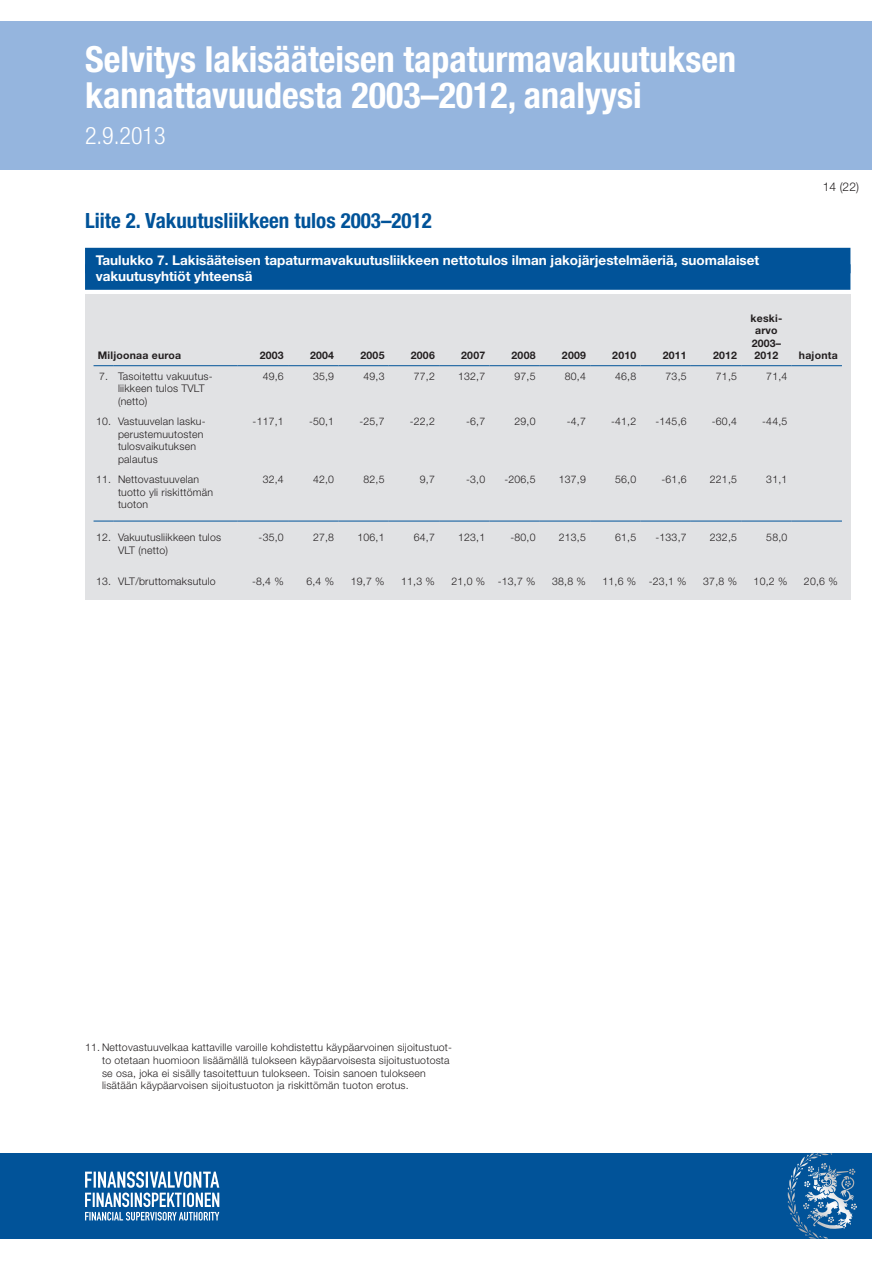
<style>
.page{position:relative;width:893px;height:1263px;background:#fff}
.page>*{position:absolute;margin:0;border:0;box-sizing:border-box;transform-origin:0 0}
.t1{font:700 condensed 36px/36px "Helvetica Neue LT Std";color:#fff}
.t2{font:300 condensed 24px "Helvetica Neue LT Std";color:#fff}
.OTSIKKO_2{font:700 condensed 21px "Helvetica Neue LT Std";color:#015399}
.GRAAFIN_OTSIKKO{font:700 13.5px "Helvetica Neue LT Std";color:#fff}
.t3{font:300 12px "Helvetica Neue LT Std";color:#231f20}
.ALAVIITE{font:300 10.5px/12.6px "Helvetica Neue LT Std";letter-spacing:.02em;color:#231f20}
.ALAVIITE-2{font:700 10.5px/12.6px "Helvetica Neue LT Std";letter-spacing:.02em;color:#231f20;text-align:center}
</style>
<div class="page">
<div style="left:0;top:21px;width:872px;height:149px;background:#95b5de"></div>
<div style="left:0;top:1153px;width:872px;height:85px;background:#015399"></div>
<svg style="left:800px;top:1153px;width:32px;height:13px"></svg>
<svg style="left:85px;top:1171px;width:134px;height:49px"></svg>
<div style="left:85px;top:294px;width:765px;height:306px;background:#e1e2e4"></div>
<svg style="left:94px;top:365px;width:20px;height:1px"></svg>
<hr style="left:114px;top:365px;width:124px;height:1px;background:#015399">
<hr style="left:238px;top:365px;width:50px;height:1px;background:#015399">
<hr style="left:288px;top:365px;width:50px;height:1px;background:#015399">
<hr style="left:338px;top:365px;width:51px;height:1px;background:#015399">
<hr style="left:389px;top:365px;width:50px;height:1px;background:#015399">
<hr style="left:439px;top:365px;width:50px;height:1px;background:#015399">
<hr style="left:489px;top:365px;width:51px;height:1px;background:#015399">
<hr style="left:540px;top:365px;width:50px;height:1px;background:#015399">
<hr style="left:590px;top:365px;width:50px;height:1px;background:#015399">
<hr style="left:640px;top:365px;width:51px;height:1px;background:#015399">
<hr style="left:691px;top:365px;width:50px;height:1px;background:#015399">
<hr style="left:741px;top:365px;width:51px;height:1px;background:#015399">
<hr style="left:792px;top:365px;width:50px;height:1px;background:#015399">
<svg style="left:94px;top:521px;width:20px;height:1px"></svg>
<hr style="left:114px;top:521px;width:124px;height:1px;background:#015399">
<hr style="left:238px;top:521px;width:50px;height:1px;background:#015399">
<hr style="left:288px;top:521px;width:50px;height:1px;background:#015399">
<hr style="left:338px;top:521px;width:51px;height:1px;background:#015399">
<hr style="left:389px;top:521px;width:50px;height:1px;background:#015399">
<hr style="left:439px;top:521px;width:50px;height:1px;background:#015399">
<hr style="left:489px;top:521px;width:51px;height:1px;background:#015399">
<hr style="left:540px;top:521px;width:50px;height:1px;background:#015399">
<hr style="left:590px;top:521px;width:50px;height:1px;background:#015399">
<hr style="left:640px;top:521px;width:51px;height:1px;background:#015399">
<hr style="left:691px;top:521px;width:50px;height:1px;background:#015399">
<hr style="left:741px;top:521px;width:51px;height:1px;background:#015399">
<hr style="left:792px;top:521px;width:50px;height:1px;background:#015399">
<div style="left:85px;top:248px;width:765px;height:25px;background:#015399"></div>
<div style="left:85px;top:264px;width:765px;height:26px;background:#015399"></div>
<h1 class="t1" style="left:85px;top:41px;width:652px">Selvitys lakisääteisen tapaturmavakuutuksen kannattavuudesta 2003–2012, analyysi</h1>
<h2 class="t2" style="left:85px;top:122px;width:82px">2.9.2013</h2>
<p class="OTSIKKO_2" style="left:85px;top:207px;width:348px">Liite 2. Vakuutusliikkeen tulos 2003–2012</p>
<p class="GRAAFIN_OTSIKKO" style="left:96px;top:252px;width:665px">Taulukko 7. Lakisääteisen tapaturmavakuutusliikkeen nettotulos ilman jakojärjestelmäeriä, suomalaiset</p>
<p class="GRAAFIN_OTSIKKO" style="left:96px;top:268px;width:158px">vakuutusyhtiöt yhteensä</p>
<p class="ALAVIITE-2" style="left:98px;top:349px;width:85px">Miljoonaa euroa</p>
<p class="ALAVIITE-2" style="left:260px;top:349px;width:25px">2003</p>
<p class="ALAVIITE-2" style="left:310px;top:349px;width:25px">2004</p>
<p class="ALAVIITE-2" style="left:361px;top:349px;width:25px">2005</p>
<p class="ALAVIITE-2" style="left:411px;top:349px;width:25px">2006</p>
<p class="ALAVIITE-2" style="left:461px;top:349px;width:25px">2007</p>
<p class="ALAVIITE-2" style="left:512px;top:349px;width:25px">2008</p>
<p class="ALAVIITE-2" style="left:562px;top:349px;width:25px">2009</p>
<p class="ALAVIITE-2" style="left:612px;top:349px;width:25px">2010</p>
<p class="ALAVIITE-2" style="left:663px;top:349px;width:25px">2011</p>
<p class="ALAVIITE-2" style="left:713px;top:349px;width:25px">2012</p>
<p class="ALAVIITE-2" style="left:750px;top:311px;width:33px">keski&shy;arvo<br>2003–<br>2012</p>
<p class="t3" style="left:823px;top:180px;width:38px">14 (22)</p>
<p class="ALAVIITE-2" style="left:799px;top:349px;width:40px">hajonta</p>
<p class="ALAVIITE" style="left:99px;top:369px;width:10px">7.</p>
<p class="ALAVIITE" style="left:118px;top:369px;width:96px">Tasoitettu vakuutus&shy;liikkeen tulos TVLT (netto)</p>
<p class="ALAVIITE" style="left:263px;top:369px;width:23px">49,6</p>
<p class="ALAVIITE" style="left:313px;top:369px;width:23px">35,9</p>
<p class="ALAVIITE" style="left:363px;top:369px;width:23px">49,3</p>
<p class="ALAVIITE" style="left:414px;top:369px;width:23px">77,2</p>
<p class="ALAVIITE" style="left:458px;top:369px;width:29px">132,7</p>
<p class="ALAVIITE" style="left:514px;top:369px;width:23px">97,5</p>
<p class="ALAVIITE" style="left:565px;top:369px;width:23px">80,4</p>
<p class="ALAVIITE" style="left:615px;top:369px;width:23px">46,8</p>
<p class="ALAVIITE" style="left:666px;top:369px;width:23px">73,5</p>
<p class="ALAVIITE" style="left:716px;top:369px;width:23px">71,5</p>
<p class="ALAVIITE" style="left:766px;top:369px;width:23px">71,4</p>
<p class="ALAVIITE" style="left:96px;top:415px;width:17px">10.</p>
<p class="ALAVIITE" style="left:118px;top:415px;width:89px">Vastuuvelan lasku&shy;perustemuutosten tulosvaikutuksen palautus</p>
<p class="ALAVIITE" style="left:253px;top:415px;width:33px">-117,1</p>
<p class="ALAVIITE" style="left:309px;top:415px;width:27px">-50,1</p>
<p class="ALAVIITE" style="left:359px;top:415px;width:27px">-25,7</p>
<p class="ALAVIITE" style="left:410px;top:415px;width:27px">-22,2</p>
<p class="ALAVIITE" style="left:466px;top:415px;width:21px">-6,7</p>
<p class="ALAVIITE" style="left:514px;top:415px;width:23px">29,0</p>
<p class="ALAVIITE" style="left:567px;top:415px;width:21px">-4,7</p>
<p class="ALAVIITE" style="left:611px;top:415px;width:27px">-41,2</p>
<p class="ALAVIITE" style="left:655px;top:415px;width:33px">-145,6</p>
<p class="ALAVIITE" style="left:712px;top:415px;width:27px">-60,4</p>
<p class="ALAVIITE" style="left:762px;top:415px;width:27px">-44,5</p>
<p class="ALAVIITE" style="left:96px;top:473px;width:17px">11.</p>
<p class="ALAVIITE" style="left:118px;top:473px;width:97px">Nettovastuuvelan tuotto yli riskittömän tuoton</p>
<p class="ALAVIITE" style="left:263px;top:473px;width:23px">32,4</p>
<p class="ALAVIITE" style="left:313px;top:473px;width:23px">42,0</p>
<p class="ALAVIITE" style="left:363px;top:473px;width:23px">82,5</p>
<p class="ALAVIITE" style="left:420px;top:473px;width:17px">9,7</p>
<p class="ALAVIITE" style="left:466px;top:473px;width:21px">-3,0</p>
<p class="ALAVIITE" style="left:504px;top:473px;width:33px">-206,5</p>
<p class="ALAVIITE" style="left:559px;top:473px;width:29px">137,9</p>
<p class="ALAVIITE" style="left:615px;top:473px;width:23px">56,0</p>
<p class="ALAVIITE" style="left:661px;top:473px;width:27px">-61,6</p>
<p class="ALAVIITE" style="left:710px;top:473px;width:29px">221,5</p>
<p class="ALAVIITE" style="left:766px;top:473px;width:23px">31,1</p>
<p class="ALAVIITE" style="left:96px;top:531px;width:17px">12.</p>
<p class="ALAVIITE" style="left:118px;top:531px;width:105px">Vakuutusliikkeen tulos<br>VLT (netto)</p>
<p class="ALAVIITE" style="left:259px;top:531px;width:27px">-35,0</p>
<p class="ALAVIITE" style="left:313px;top:531px;width:23px">27,8</p>
<p class="ALAVIITE" style="left:357px;top:531px;width:29px">106,1</p>
<p class="ALAVIITE" style="left:414px;top:531px;width:23px">64,7</p>
<p class="ALAVIITE" style="left:458px;top:531px;width:29px">123,1</p>
<p class="ALAVIITE" style="left:510px;top:531px;width:27px">-80,0</p>
<p class="ALAVIITE" style="left:559px;top:531px;width:29px">213,5</p>
<p class="ALAVIITE" style="left:615px;top:531px;width:23px">61,5</p>
<p class="ALAVIITE" style="left:655px;top:531px;width:33px">-133,7</p>
<p class="ALAVIITE" style="left:710px;top:531px;width:29px">232,5</p>
<p class="ALAVIITE" style="left:766px;top:531px;width:23px">58,0</p>
<p class="ALAVIITE" style="left:96px;top:574px;width:17px">13.</p>
<p class="ALAVIITE" style="left:118px;top:574px;width:99px">VLT/bruttomaksutulo</p>
<p class="ALAVIITE" style="left:252px;top:574px;width:33px">-8,4 %</p>
<p class="ALAVIITE" style="left:306px;top:574px;width:29px">6,4 %</p>
<p class="ALAVIITE" style="left:351px;top:574px;width:35px">19,7 %</p>
<p class="ALAVIITE" style="left:401px;top:574px;width:35px">11,3 %</p>
<p class="ALAVIITE" style="left:451px;top:574px;width:35px">21,0 %</p>
<p class="ALAVIITE" style="left:498px;top:574px;width:39px">-13,7 %</p>
<p class="ALAVIITE" style="left:552px;top:574px;width:35px">38,8 %</p>
<p class="ALAVIITE" style="left:602px;top:574px;width:35px">11,6 %</p>
<p class="ALAVIITE" style="left:649px;top:574px;width:39px">-23,1 %</p>
<p class="ALAVIITE" style="left:703px;top:574px;width:35px">37,8 %</p>
<p class="ALAVIITE" style="left:754px;top:574px;width:35px">10,2 %</p>
<p class="ALAVIITE" style="left:804px;top:574px;width:35px">20,6 %</p>
<p class="ALAVIITE" style="left:102px;top:1041px;width:352px;text-indent:-17px">11. Nettovastuuvelkaa kattaville varoille kohdistettu käypäarvoinen sijoitustuot&shy;to otetaan huomioon lisäämällä tulokseen käypäarvoisesta sijoitustuotosta se osa, joka ei sisälly tasoitettuun tulokseen. Toisin sanoen tulokseen lisätään käypäarvoisen sijoitustuoton ja riskittömän tuoton erotus.</p>
</div>
